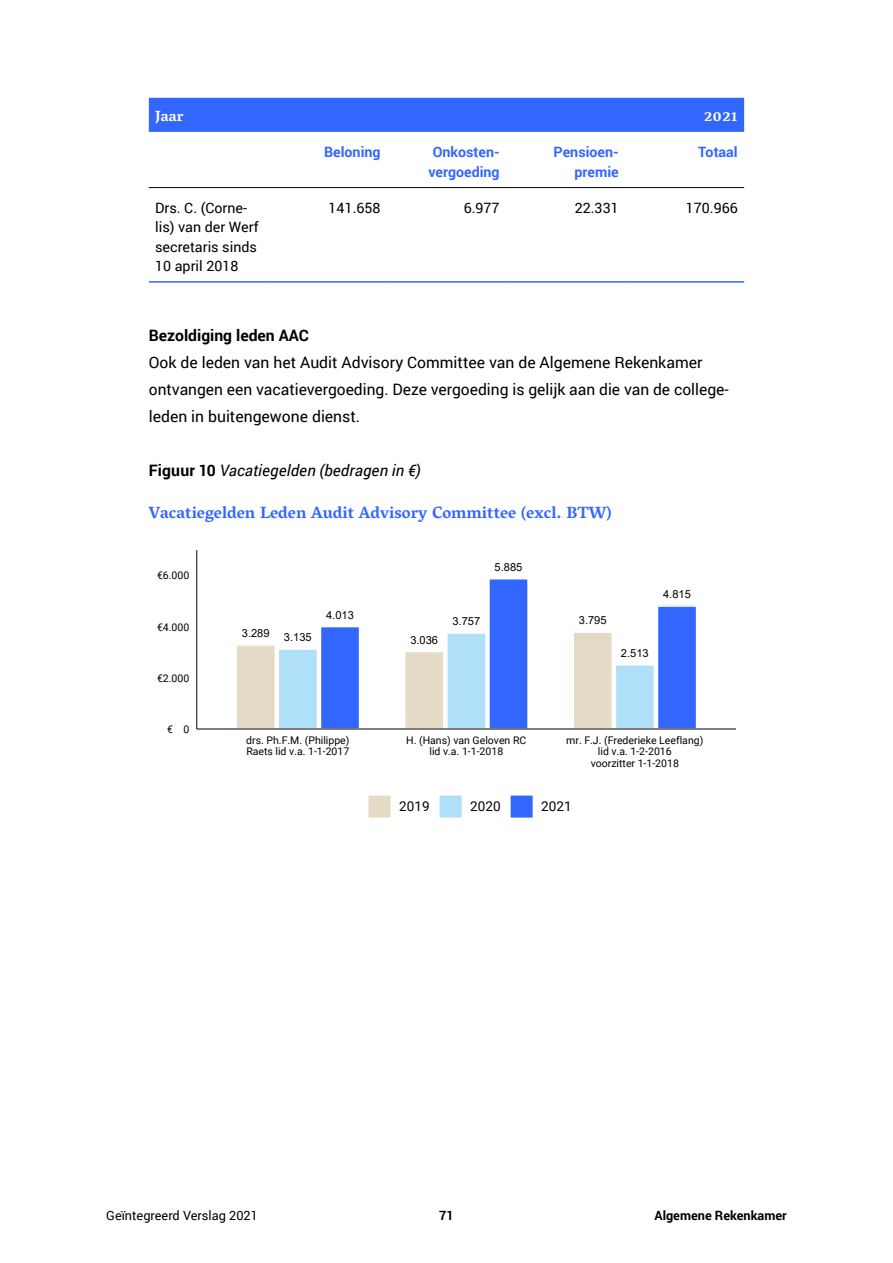
<style>
.page{position:relative;width:893px;height:1263px;background:#fff}
.page>*{position:absolute;margin:0;border:0;box-sizing:border-box;transform-origin:0 0}
.t1{font:700 16.5px "Vesper Libre";color:#36f}
._0_Platte_tekst_-_P{font:15.75px/27px "Roboto";color:#000}
._8_Figuur_Subkop_a{font:italic 15.75px "Roboto";letter-spacing:.01em;color:#000}
._1_Bold_-_H4{font:700 15.75px "Roboto";color:#000}
.AR_02_Tabel_Header{font:700 15px "Vesper Libre";color:#fff}
.AR_02_Tabel_Broodtek{font:14.25px/19.5px "Roboto";color:#000}
.AR_02_Tabel_Tussenko{font:700 14.25px/19.5px "Roboto";color:#36f;text-align:center}
.t2{font:13.5px "Roboto";color:#000}
.t3{font:12.75px "Roboto";color:#000}
.t4{font:700 12.75px "Roboto";color:#000}
.t5{font:11.1px "Arial";color:#000}
.t6{font:10.5px/11.4px "Roboto";color:#000;text-align:center}
.s1{font-weight:700;font-style:normal}
</style>
<div class="page">
<div style="left:149px;top:98px;width:595px;height:34px;background:#36f"></div>
<hr style="left:149px;top:187px;width:119px;height:1px;background:#000">
<hr style="left:268px;top:187px;width:119px;height:1px;background:#000">
<hr style="left:387px;top:187px;width:119px;height:1px;background:#000">
<hr style="left:506px;top:187px;width:119px;height:1px;background:#000">
<hr style="left:625px;top:187px;width:119px;height:1px;background:#000">
<hr style="left:149px;top:281px;width:119px;height:2px;background:#36f">
<hr style="left:268px;top:281px;width:119px;height:2px;background:#36f">
<hr style="left:387px;top:281px;width:119px;height:2px;background:#36f">
<hr style="left:506px;top:281px;width:119px;height:2px;background:#36f">
<hr style="left:625px;top:281px;width:119px;height:2px;background:#36f">
<div style="left:573px;top:632px;width:39px;height:97px;background:#e5dac6"></div>
<div style="left:572px;top:631px;width:41px;height:98px;border:2px solid #fff"></div>
<div style="left:615px;top:665px;width:39px;height:64px;background:#afdff9"></div>
<div style="left:614px;top:664px;width:41px;height:65px;border:2px solid #fff"></div>
<div style="left:657px;top:606px;width:40px;height:123px;background:#36f"></div>
<div style="left:656px;top:605px;width:41px;height:124px;border:2px solid #fff"></div>
<div style="left:236px;top:645px;width:39px;height:84px;background:#e5dac6"></div>
<div style="left:235px;top:644px;width:41px;height:85px;border:2px solid #fff"></div>
<div style="left:278px;top:649px;width:40px;height:80px;background:#afdff9"></div>
<div style="left:277px;top:648px;width:41px;height:81px;border:2px solid #fff"></div>
<div style="left:320px;top:626px;width:40px;height:103px;background:#36f"></div>
<div style="left:319px;top:626px;width:41px;height:103px;border:2px solid #fff"></div>
<div style="left:405px;top:651px;width:39px;height:78px;background:#e5dac6"></div>
<div style="left:404px;top:650px;width:41px;height:79px;border:2px solid #fff"></div>
<div style="left:447px;top:633px;width:39px;height:96px;background:#afdff9"></div>
<div style="left:446px;top:632px;width:41px;height:97px;border:2px solid #fff"></div>
<div style="left:489px;top:579px;width:39px;height:150px;background:#36f"></div>
<div style="left:488px;top:578px;width:41px;height:151px;border:2px solid #fff"></div>
<hr style="left:197px;top:550px;width:1px;height:179px;background:#000">
<hr style="left:197px;top:729px;width:539px;height:1px;background:#000">
<div style="left:368px;top:795px;width:23px;height:23px;background:#e5dac6"></div>
<div style="left:367px;top:794px;width:25px;height:25px;border:2px solid #fff"></div>
<div style="left:439px;top:795px;width:23px;height:23px;background:#afdff9"></div>
<div style="left:438px;top:794px;width:25px;height:25px;border:2px solid #fff"></div>
<div style="left:510px;top:795px;width:23px;height:23px;background:#36f"></div>
<div style="left:509px;top:794px;width:25px;height:25px;border:2px solid #fff"></div>
<p class="AR_02_Tabel_Header" style="left:155px;top:107px;width:30px">Jaar</p>
<p class="AR_02_Tabel_Header" style="left:704px;top:107px;width:36px">2021</p>
<p class="AR_02_Tabel_Tussenko" style="left:324px;top:142px;width:58px">Beloning</p>
<p class="AR_02_Tabel_Tussenko" style="left:428px;top:142px;width:73px">Onkosten&shy;vergoeding</p>
<p class="AR_02_Tabel_Tussenko" style="left:554px;top:142px;width:67px;text-align:right">Pensioen&shy;premie</p>
<p class="AR_02_Tabel_Tussenko" style="left:698px;top:142px;width:41px">Totaal</p>
<p class="AR_02_Tabel_Broodtek" style="left:155px;top:197px;width:105px">Drs. C. (Corne&shy;lis) van der Werf secretaris sinds<br>10 april 2018</p>
<p class="AR_02_Tabel_Broodtek" style="left:329px;top:197px;width:53px">141.658</p>
<p class="AR_02_Tabel_Broodtek" style="left:464px;top:197px;width:37px">6.977</p>
<p class="AR_02_Tabel_Broodtek" style="left:575px;top:197px;width:45px">22.331</p>
<p class="AR_02_Tabel_Broodtek" style="left:686px;top:197px;width:53px">170.966</p>
<p class="_1_Bold_-_H4" style="left:149px;top:324px;width:162px">Bezoldiging leden AAC</p>
<p class="_0_Platte_tekst_-_P" style="left:149px;top:348px;width:581px">Ook de leden van het Audit Advisory Committee van de Algemene Rekenkamer ontvangen een vacatievergoeding. Deze vergoeding is gelijk aan die van de college&shy;leden in buitengewone dienst.</p>
<p class="_8_Figuur_Subkop_a" style="left:149px;top:459px;width:274px"><span class="s1">Figuur 10</span> Vacatiegelden (bedragen in €)</p>
<p class="t1" style="left:149px;top:503px;width:464px">Vacatiegelden Leden Audit Advisory Committee (excl. BTW)</p>
<p class="t6" style="left:157px;top:570px;width:34px">€6.000</p>
<p class="t6" style="left:157px;top:621px;width:34px">€4.000</p>
<p class="t6" style="left:157px;top:672px;width:34px">€2.000</p>
<p class="t6" style="left:167px;top:723px;width:24px">€ 0</p>
<p class="t5" style="left:242px;top:626px;width:29px">3.289</p>
<p class="t5" style="left:284px;top:630px;width:29px">3.135</p>
<p class="t5" style="left:326px;top:607px;width:29px">4.013</p>
<p class="t5" style="left:495px;top:559px;width:29px">5.885</p>
<p class="t5" style="left:410px;top:632px;width:29px">3.036</p>
<p class="t5" style="left:452px;top:614px;width:29px">3.757</p>
<p class="t5" style="left:579px;top:613px;width:29px">3.795</p>
<p class="t5" style="left:663px;top:587px;width:29px">4.815</p>
<p class="t5" style="left:621px;top:645px;width:29px">2.513</p>
<p class="t6" style="left:246px;top:734px;width:105px;text-align:left">drs. Ph.F.M. (Philippe)<br>Raets lid v.a. 1-1-2017</p>
<p class="t6" style="left:406px;top:734px;width:121px">H. (Hans) van Geloven RC lid v.a. 1-1-2018</p>
<p class="t6" style="left:566px;top:734px;width:139px">mr. F.J. (Frederieke Leeflang) lid v.a. 1-2-2016<br>voorzitter 1-1-2018</p>
<p class="t2" style="left:399px;top:797px;width:32px">2019</p>
<p class="t2" style="left:470px;top:797px;width:32px">2020</p>
<p class="t2" style="left:541px;top:797px;width:32px">2021</p>
<p class="t3" style="left:106px;top:1207px;width:153px">Geïntegreerd Verslag 2021</p>
<p class="t4" style="left:439px;top:1207px;width:16px">71</p>
<p class="t4" style="left:654px;top:1207px;width:134px">Algemene Rekenkamer</p>
</div>
